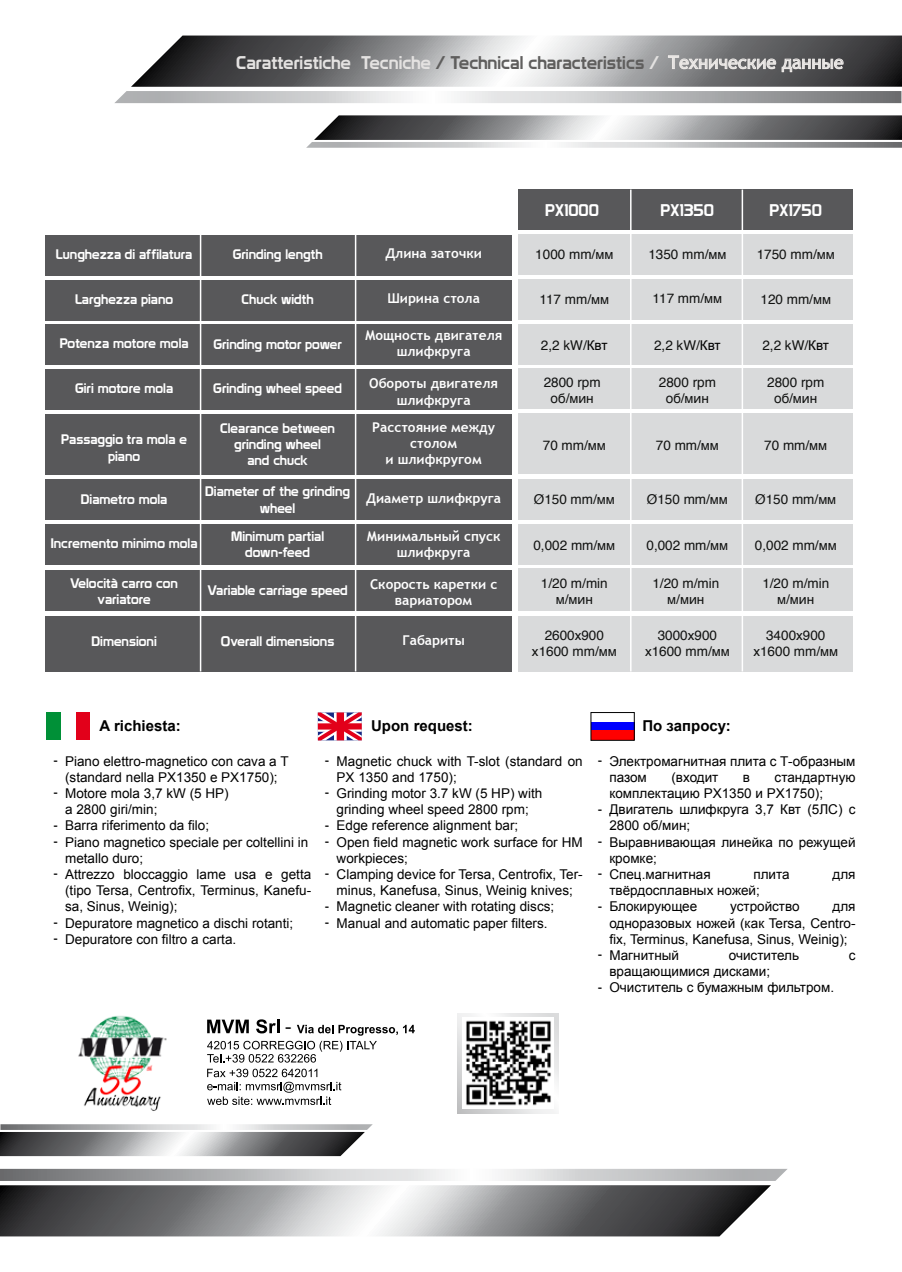
<style>
.page{position:relative;width:902px;height:1272px;background:#fff}
.page>*{position:absolute;margin:0;border:0;box-sizing:border-box;transform-origin:0 0}
.t1{font:19.05px "Arial";color:#000}
.t2{font:18px "Prototype";color:#5f5e5d}
.t3{font:16.5px "Prototype";color:#fff}
.t4{font:700 15px "Arial";color:#000}
.t5{font:13.5px/16.2px "Arial";color:#000}
.t6{font:13.5px/16.2px "Prototype";color:#fff;text-align:center}
.t7{font:13.5px/16.2px "Helvetica";color:#111211;text-align:center}
.t8{font:700 13.5px/16.2px "Trebuchet MS";color:#fff;text-align:center}
.t9{font:13.5px/16.2px "Helvetica";color:#000}
.s1{color:#e4e2e1}
.s2{font-family:"Trebuchet MS";color:#ece9e7}
.s3{font-family:"Arial";color:#000}
</style>
<div class="page">
<svg style="left:207px;top:1019px;width:208px;height:43px"></svg>
<svg style="left:207px;top:1068px;width:134px;height:36px"></svg>
<img style="left:78px;top:1015px;width:89px;height:96px">
<div style="left:590px;top:721px;width:44px;height:10px;background:#00f"></div>
<div style="left:590px;top:712px;width:44px;height:10px;background:#fff"></div>
<div style="left:590px;top:730px;width:44px;height:10px;background:#f00"></div>
<div style="left:590px;top:712px;width:44px;height:28px;border:1px solid #000"></div>
<div style="left:45px;top:570px;width:466px;height:41px;background:#58585a"></div>
<div style="left:518px;top:189px;width:335px;height:41px;background:#58585a"></div>
<div style="left:45px;top:414px;width:466px;height:61px;background:#58585a"></div>
<div style="left:518px;top:413px;width:335px;height:61px;background:#d9dadb"></div>
<div style="left:45px;top:280px;width:466px;height:40px;background:#58585a"></div>
<div style="left:45px;top:235px;width:466px;height:40px;background:#58585a"></div>
<div style="left:518px;top:234px;width:335px;height:41px;background:#d9dadb"></div>
<div style="left:45px;top:369px;width:466px;height:41px;background:#58585a"></div>
<div style="left:45px;top:325px;width:466px;height:40px;background:#58585a"></div>
<div style="left:45px;top:479px;width:466px;height:41px;background:#58585a"></div>
<div style="left:45px;top:524px;width:466px;height:41px;background:#58585a"></div>
<div style="left:45px;top:616px;width:466px;height:55px;background:#58585a"></div>
<hr style="left:200px;top:232px;width:1px;height:439px;background:#fff">
<hr style="left:355px;top:232px;width:1px;height:439px;background:#fff">
<div style="left:518px;top:279px;width:335px;height:40px;background:#d9dadb"></div>
<div style="left:518px;top:324px;width:335px;height:40px;background:#d9dadb"></div>
<div style="left:518px;top:368px;width:335px;height:41px;background:#d9dadb"></div>
<div style="left:518px;top:479px;width:335px;height:40px;background:#d9dadb"></div>
<div style="left:518px;top:524px;width:335px;height:40px;background:#d9dadb"></div>
<div style="left:518px;top:568px;width:335px;height:43px;background:#d9dadb"></div>
<div style="left:518px;top:616px;width:335px;height:55px;background:#d9dadb"></div>
<hr style="left:630px;top:189px;width:1px;height:482px;background:#fff">
<hr style="left:741px;top:189px;width:2px;height:482px;background:#fff">
<svg style="left:318px;top:712px;width:44px;height:28px"></svg>
<div style="left:75px;top:712px;width:15px;height:28px;background:#e2001a"></div>
<div style="left:46px;top:712px;width:15px;height:28px;background:#009037"></div>
<svg style="left:0;top:1124px;width:373px;height:32px"></svg>
<svg style="left:306px;top:115px;width:595px;height:33px"></svg>
<svg style="left:0;top:1168px;width:787px;height:68px"></svg>
<svg style="left:457px;top:1013px;width:101px;height:100px"></svg>
<img style="left:462px;top:1017px;width:92px;height:91px">
<svg style="left:114px;top:36px;width:787px;height:67px"></svg>
<h2 class="t2" style="left:236px;top:52px;width:609px"><span class="s1">Caratteristiche Tecniche</span> / Technical characteristics <span class="s1">/</span> <span class="s2">Технические данные</span></h2>
<p class="t6" style="left:56px;top:246px;width:138px">Lunghezza di affilatura</p>
<p class="t6" style="left:75px;top:290px;width:100px">Larghezza piano</p>
<p class="t6" style="left:60px;top:335px;width:130px">Potenza motore mola</p>
<p class="t6" style="left:75px;top:380px;width:100px">Giri motore mola</p>
<p class="t6" style="left:61px;top:431px;width:127px">Passaggio tra mola e piano</p>
<p class="t6" style="left:81px;top:490px;width:88px">Diametro mola</p>
<p class="t6" style="left:51px;top:535px;width:148px">Incremento minimo mola</p>
<p class="t6" style="left:70px;top:574px;width:109px">Velocità carro con variatore</p>
<p class="t6" style="left:91px;top:633px;width:67px">Dimensioni</p>
<p class="t6" style="left:233px;top:246px;width:91px">Grinding length</p>
<p class="t6" style="left:241px;top:290px;width:73px">Chuck width</p>
<p class="t6" style="left:213px;top:336px;width:130px">Grinding motor power</p>
<p class="t6" style="left:213px;top:380px;width:130px">Grinding wheel speed</p>
<p class="t6" style="left:220px;top:420px;width:116px">Clearance between grinding wheel<br>and chuck</p>
<p class="t6" style="left:205px;top:483px;width:146px">Diameter of the grinding wheel</p>
<p class="t6" style="left:231px;top:527px;width:94px">Minimum partial down-feed</p>
<p class="t6" style="left:207px;top:582px;width:142px">Variable carriage speed</p>
<p class="t6" style="left:221px;top:633px;width:115px">Overall dimensions</p>
<p class="t8" style="left:385px;top:245px;width:98px">Длина заточки</p>
<p class="t8" style="left:387px;top:289px;width:94px">Ширина стола</p>
<p class="t8" style="left:365px;top:326px;width:139px">Мощность двигателя шлифкруга</p>
<p class="t8" style="left:369px;top:375px;width:130px">Обороты двигателя шлифкруга</p>
<p class="t8" style="left:372px;top:419px;width:124px">Расстояние между столом<br>и шлифкругом</p>
<p class="t8" style="left:366px;top:489px;width:136px">Диаметр шлифкруга</p>
<p class="t8" style="left:366px;top:528px;width:135px">Минимальный спуск шлифкруга</p>
<p class="t8" style="left:370px;top:576px;width:129px">Скорость каретки с вариатором</p>
<p class="t8" style="left:402px;top:632px;width:64px">Габариты</p>
<p class="t3" style="left:545px;top:200px;width:55px">PX1000</p>
<p class="t3" style="left:769px;top:200px;width:54px">PX1750</p>
<p class="t7" style="left:756px;top:246px;width:80px">1750 mm/мм</p>
<p class="t7" style="left:760px;top:291px;width:72px">120 mm/мм</p>
<p class="t7" style="left:762px;top:337px;width:68px">2,2 kW/<span class="s3">Квт</span></p>
<p class="t3" style="left:660px;top:200px;width:55px">PX1350</p>
<p class="t7" style="left:648px;top:246px;width:80px">1350 mm/мм</p>
<p class="t7" style="left:652px;top:290px;width:71px">117 mm/мм</p>
<p class="t7" style="left:654px;top:337px;width:68px">2,2 kW/<span class="s3">Квт</span></p>
<p class="t7" style="left:658px;top:374px;width:59px">2800 rpm об/мин</p>
<p class="t7" style="left:655px;top:437px;width:64px">70 mm/мм</p>
<p class="t7" style="left:535px;top:246px;width:80px">1000 mm/мм</p>
<p class="t7" style="left:539px;top:291px;width:71px">117 mm/мм</p>
<p class="t7" style="left:541px;top:337px;width:68px">2,2 kW/<span class="s3">Квт</span></p>
<p class="t7" style="left:543px;top:374px;width:59px">2800 rpm об/мин</p>
<p class="t7" style="left:767px;top:374px;width:59px">2800 rpm об/мин</p>
<p class="t7" style="left:764px;top:437px;width:64px">70 mm/мм</p>
<p class="t7" style="left:542px;top:437px;width:64px">70 mm/мм</p>
<p class="t7" style="left:533px;top:491px;width:82px">Ø150 mm/мм</p>
<p class="t7" style="left:533px;top:537px;width:83px">0,002 mm/мм</p>
<p class="t7" style="left:541px;top:575px;width:68px">1/20 m/min м/мин</p>
<p class="t7" style="left:532px;top:627px;width:86px">2600x900 x1600 mm/мм</p>
<p class="t7" style="left:646px;top:491px;width:82px">Ø150 mm/мм</p>
<p class="t7" style="left:646px;top:537px;width:83px">0,002 mm/мм</p>
<p class="t7" style="left:755px;top:491px;width:82px">Ø150 mm/мм</p>
<p class="t7" style="left:754px;top:537px;width:83px">0,002 mm/мм</p>
<p class="t7" style="left:652px;top:575px;width:68px">1/20 m/min м/мин</p>
<p class="t7" style="left:762px;top:575px;width:68px">1/20 m/min м/мин</p>
<p class="t7" style="left:645px;top:627px;width:86px">3000x900 x1600 mm/мм</p>
<p class="t7" style="left:753px;top:627px;width:86px">3400x900 x1600 mm/мм</p>
<p class="t4" style="left:642px;top:716px;width:90px">По запросу:</p>
<p class="t5" style="left:609px;top:752px;width:247px">Электромагнитная плита с Т-образным пазом</p>
<p class="t4" style="left:100px;top:716px;width:83px">A richiesta:</p>
<p class="t5" style="left:65px;top:752px;width:248px">Piano elettro-magnetico con cava a T (standard nella PX1350 e PX1750);<br>Motore mola 3,7 kW (5 HP)<br>a 2800 giri/min;<br>Barra riferimento da filo;<br>Piano magnetico speciale per coltellini in metallo duro;<br>Attrezzo bloccaggio lame usa e getta (tipo Tersa, Centrofix, Terminus, Kanefu&shy;sa, Sinus, Weinig);<br>Depuratore magnetico a dischi rotanti;<br>Depuratore con filtro a carta.</p>
<p class="t9" style="left:325px;top:752px;width:6px">-</p>
<p class="t4" style="left:371px;top:716px;width:103px">Upon request:</p>
<p class="t5" style="left:336px;top:752px;width:247px">Magnetic chuck with T-slot (standard on<br>PX 1350 and 1750);<br>Grinding motor 3.7 kW (5 HP) with grinding wheel speed 2800 rpm;<br>Edge reference alignment bar;<br>Open field magnetic work surface for HM workpieces;<br>Clamping device for Tersa, Centrofix, Ter&shy;minus, Kanefusa, Sinus, Weinig knives;<br>Magnetic cleaner with rotating discs;<br>Manual and automatic paper filters.</p>
<p class="t9" style="left:597px;top:752px;width:6px">-</p>
<p class="t9" style="left:53px;top:752px;width:6px">-</p>
<p class="t9" style="left:53px;top:785px;width:6px">-</p>
<p class="t9" style="left:53px;top:817px;width:6px">- -</p>
<p class="t9" style="left:53px;top:866px;width:6px">-</p>
<p class="t5" style="left:671px;top:769px;width:49px">(входит</p>
<p class="t5" style="left:743px;top:769px;width:9px">в</p>
<p class="t5" style="left:609px;top:769px;width:248px;text-indent:165px">стандартную комплектацию PX1350 и PX1750);<br>Двигатель шлифкруга 3,7 Квт (5ЛС) с<br>2800 об/мин;<br>Выравнивающая линейка по режущей кромке;<br>Спец.магнитная</p>
<p class="t9" style="left:325px;top:785px;width:6px">-</p>
<p class="t9" style="left:325px;top:817px;width:6px">- -</p>
<p class="t9" style="left:325px;top:866px;width:6px">-</p>
<p class="t9" style="left:325px;top:898px;width:6px">- -</p>
<p class="t9" style="left:597px;top:801px;width:6px">-</p>
<p class="t9" style="left:597px;top:833px;width:6px">-</p>
<p class="t9" style="left:597px;top:866px;width:6px">-</p>
<p class="t9" style="left:597px;top:898px;width:6px">-</p>
<p class="t5" style="left:753px;top:866px;width:38px">плита</p>
<p class="t5" style="left:832px;top:866px;width:25px">для</p>
<p class="t5" style="left:609px;top:882px;width:152px">твёрдосплавных ножей;<br>Блокирующее</p>
<p class="t5" style="left:730px;top:898px;width:71px">устройство</p>
<p class="t5" style="left:609px;top:898px;width:247px;text-indent:223px">для одноразовых ножей (как Tersa, Centro&shy;fix, Terminus, Kanefusa, Sinus, Weinig);<br>Магнитный</p>
<p class="t9" style="left:53px;top:914px;width:6px">- -</p>
<p class="t5" style="left:728px;top:947px;width:72px">очиститель</p>
<p class="t5" style="left:848px;top:947px;width:8px">с</p>
<p class="t5" style="left:609px;top:963px;width:226px">вращающимися дисками;<br>Очиститель с бумажным фильтром.</p>
<p class="t9" style="left:597px;top:947px;width:6px">-</p>
<p class="t9" style="left:597px;top:979px;width:6px">-</p>
<h1 class="t1" style="left:285px;top:1014px;width:8px">-</h1>
</div>
